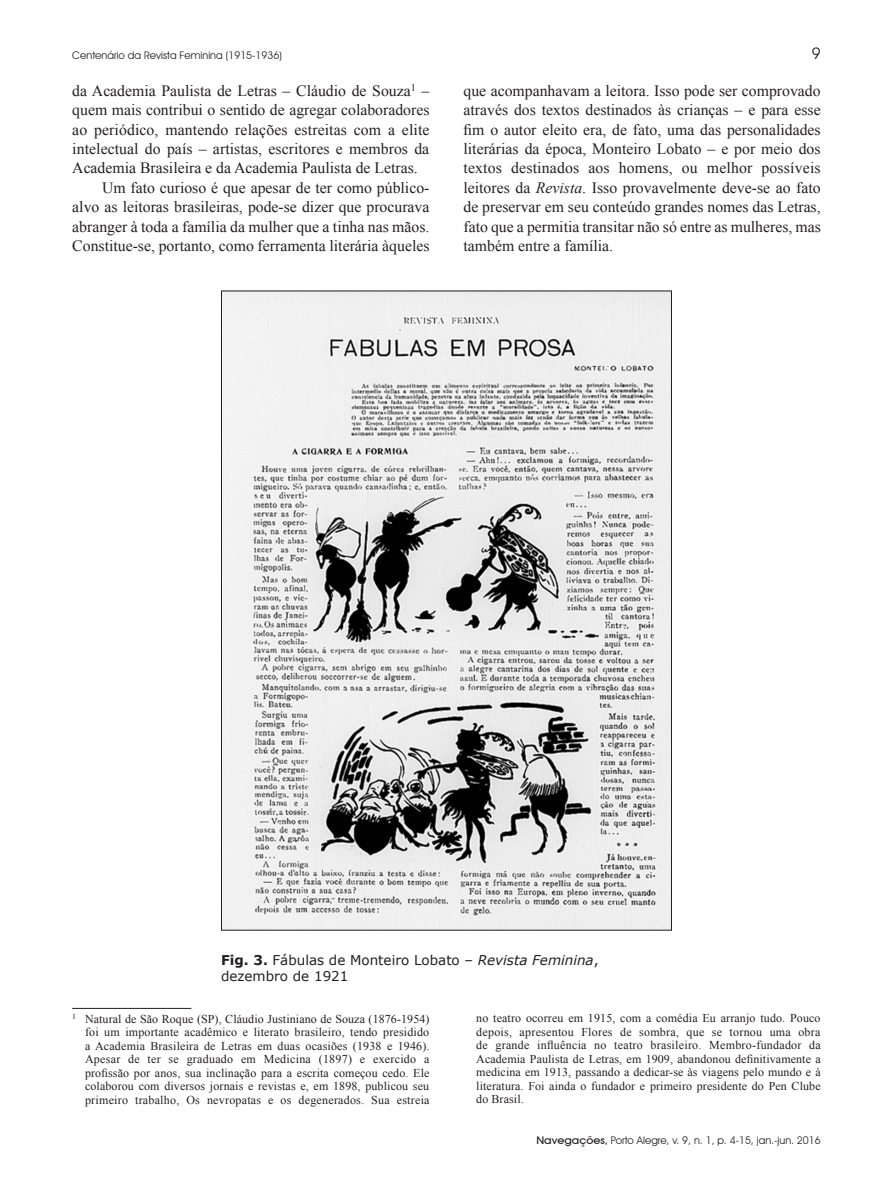
<style>
.page{position:relative;width:893px;height:1191px;background:#fff}
.page>*{position:absolute;margin:0;border:0;box-sizing:border-box;transform-origin:0 0}
.t1{font:15.75px/19.4px "Times New Roman";color:#231f20;text-align:justify}
.t2{font:15.75px "Avant Garde IT Cby BT";color:#231f20}
.t3{font:13.5px/15.8px "Verdana";color:#231f20}
.t4{font:12px/13.5px "Times New Roman";letter-spacing:.015em;color:#231f20;text-align:justify}
.t5{font:10.5px "Avant Garde IT Cby BT";color:#231f20}
.s1{font-style:italic}
.s2{font-weight:700}
.s3{font-weight:500}
</style>
<div class="page">
<img style="left:223px;top:292px;width:447px;height:636px">
<hr style="left:72px;top:1008px;width:119px;height:1px;background:#231f20">
<p class="t5" style="left:72px;top:49px;width:211px">Centenário da Revista Feminina (1915-1936)</p>
<p class="t2" style="left:812px;top:44px;width:10px">9</p>
<p class="t1" style="left:72px;top:81px;width:359px">da Academia Paulista de Letras – Cláudio de Souza<sup>1</sup> –</p>
<p class="t1" style="left:72px;top:100px;width:359px">quem mais contribui o sentido de agregar colaboradores</p>
<p class="t1" style="left:72px;top:119px;width:359px">ao periódico, mantendo relações estreitas com a elite</p>
<p class="t1" style="left:72px;top:139px;width:358px">intelectual do país – artistas, escritores e membros da</p>
<p class="t1" style="left:72px;top:158px;width:347px">Academia Brasileira e da Academia Paulista de Letras.</p>
<p class="t1" style="left:102px;top:178px;width:329px">Um fato curioso é que apesar de ter como público-</p>
<p class="t1" style="left:72px;top:197px;width:359px">alvo as leitoras brasileiras, pode-se dizer que procurava</p>
<p class="t1" style="left:72px;top:216px;width:359px">abranger à toda a família da mulher que a tinha nas mãos.</p>
<p class="t1" style="left:72px;top:236px;width:359px">Constitue-se, portanto, como ferramenta literária àqueles</p>
<p class="t1" style="left:463px;top:81px;width:359px">que acompanhavam a leitora. Isso pode ser comprovado através dos textos destinados às crianças – e para esse fim o autor eleito era, de fato, uma das personalidades literárias da época, Monteiro Lobato – e por meio dos textos destinados aos homens, ou melhor possíveis leitores da <span class="s1">Revista</span>. Isso provavelmente deve-se ao fato de preservar em seu conteúdo grandes nomes das Letras, fato que a permitia transitar não só entre as mulheres, mas também entre a família.</p>
<p class="t3" style="left:221px;top:952px;width:379px"><span class="s2">Fig. 3.</span> Fábulas de Monteiro Lobato – <span class="s1">Revista Feminina</span>, dezembro de 1921</p>
<p class="t4" style="left:85px;top:1011px;width:346px;text-indent:-13px"><sup>1</sup> Natural de São Roque (SP), Cláudio Justiniano de Souza (1876-1954) foi um importante acadêmico e literato brasileiro, tendo presidido a Academia Brasileira de Letras em duas ocasiões (1938 e 1946).<br>Apesar de ter se graduado em Medicina (1897) e exercido a profissão por anos, sua inclinação para a escrita começou cedo. Ele colaborou com diversos jornais e revistas e, em 1898, publicou seu primeiro trabalho, Os nevropatas e os degenerados. Sua estreia</p>
<p class="t4" style="left:476px;top:1011px;width:346px">no teatro ocorreu em 1915, com a comédia Eu arranjo tudo. Pouco depois, apresentou Flores de sombra, que se tornou uma obra de grande influência no teatro brasileiro. Membro-fundador da Academia Paulista de Letras, em 1909, abandonou definitivamente a medicina em 1913, passando a dedicar-se às viagens pelo mundo e à literatura. Foi ainda o fundador e primeiro presidente do Pen Clube do Brasil.</p>
<p class="t5" style="left:536px;top:1133px;width:286px"><span class="s3">Navegações,</span> Porto Alegre, v. 9, n. 1, p. 4-15, jan.-jun. 2016</p>
</div>
